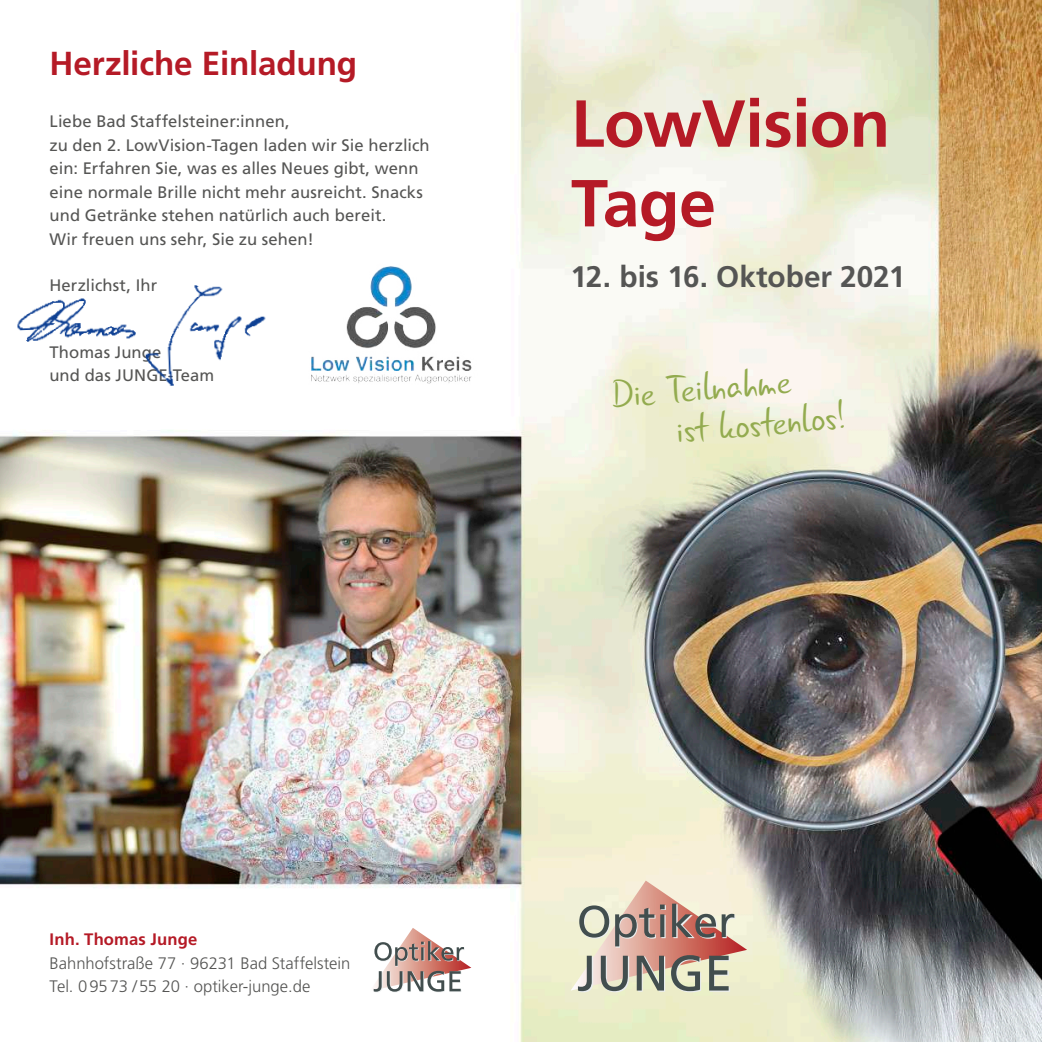
<style>
.page{position:relative;width:1042px;height:1042px;background:#fff}
.page>*{position:absolute;margin:0;border:0;box-sizing:border-box;transform-origin:0 0}
.t1{font:700 66.33px/79.6px "Frutiger LT Pro";letter-spacing:-.01em;color:#b51a26}
.t2{font:40.25px/40.2px "Gunny Rewritten";color:#93ab4f}
.t3{font:700 33.25px "Frutiger LT Pro";letter-spacing:-.005em;color:#b51a26}
.t4{font:700 29.75px "Frutiger LT Pro";letter-spacing:-.005em;color:#555554}
.t5{font:16.62px/23.6px "Frutiger LT Pro";letter-spacing:.005em;color:#555554}
.t6{font:300 16.62px/23.6px "Frutiger LT Pro";color:#555554}
.t7{font:700 16.62px "Frutiger LT Pro";letter-spacing:.01em;color:#b51a26}
</style>
<div class="page">
<img style="left:0;top:0;width:1042px;height:1042px">
<svg style="left:570px;top:880px;width:177px;height:112px;background:#cbb7a7"></svg>
<svg style="left:369px;top:928px;width:102px;height:64px"></svg>
<img style="left:296px;top:250px;width:190px;height:123px">
<img style="left:296px;top:373px;width:190px;height:24px">
<img style="left:17px;top:283px;width:251px;height:108px">
<h3 class="t3" style="left:50px;top:43px;width:309px">Herzliche Einladung</h3>
<p class="t5" style="left:50px;top:109px;width:382px">Liebe Bad Staffelsteiner:innen,<br>zu den 2. LowVision-Tagen laden wir Sie herzlich ein: Erfahren Sie, was es alles Neues gibt, wenn eine normale Brille nicht mehr ausreicht. Snacks und Getränke stehen natürlich auch bereit.<br>Wir freuen uns sehr, Sie zu sehen!</p>
<p class="t5" style="left:49px;top:273px;width:109px">Herzlichst, Ihr</p>
<p class="t5" style="left:49px;top:340px;width:166px">Thomas Junge<br>und das JUNGE-Team</p>
<h1 class="t1" style="left:571px;top:84px;width:321px">LowVision<br>Tage</h1>
<h3 class="t4" style="left:570px;top:259px;width:336px">12. bis 16. Oktober 2021</h3>
<h2 class="t2" style="left:671px;top:371px;width:170px;text-indent:-63px;rotate:-5deg">Die Teilnahme<br>ist kostenlos!</h2>
<p class="t7" style="left:50px;top:929px;width:149px">Inh. Thomas Junge</p>
<p class="t6" style="left:50px;top:951px;width:302px">Bahnhofstraße 77 · 96231 Bad Staffelstein<br>Tel. 09573 /55 20 · optiker-junge.de</p>
</div>
